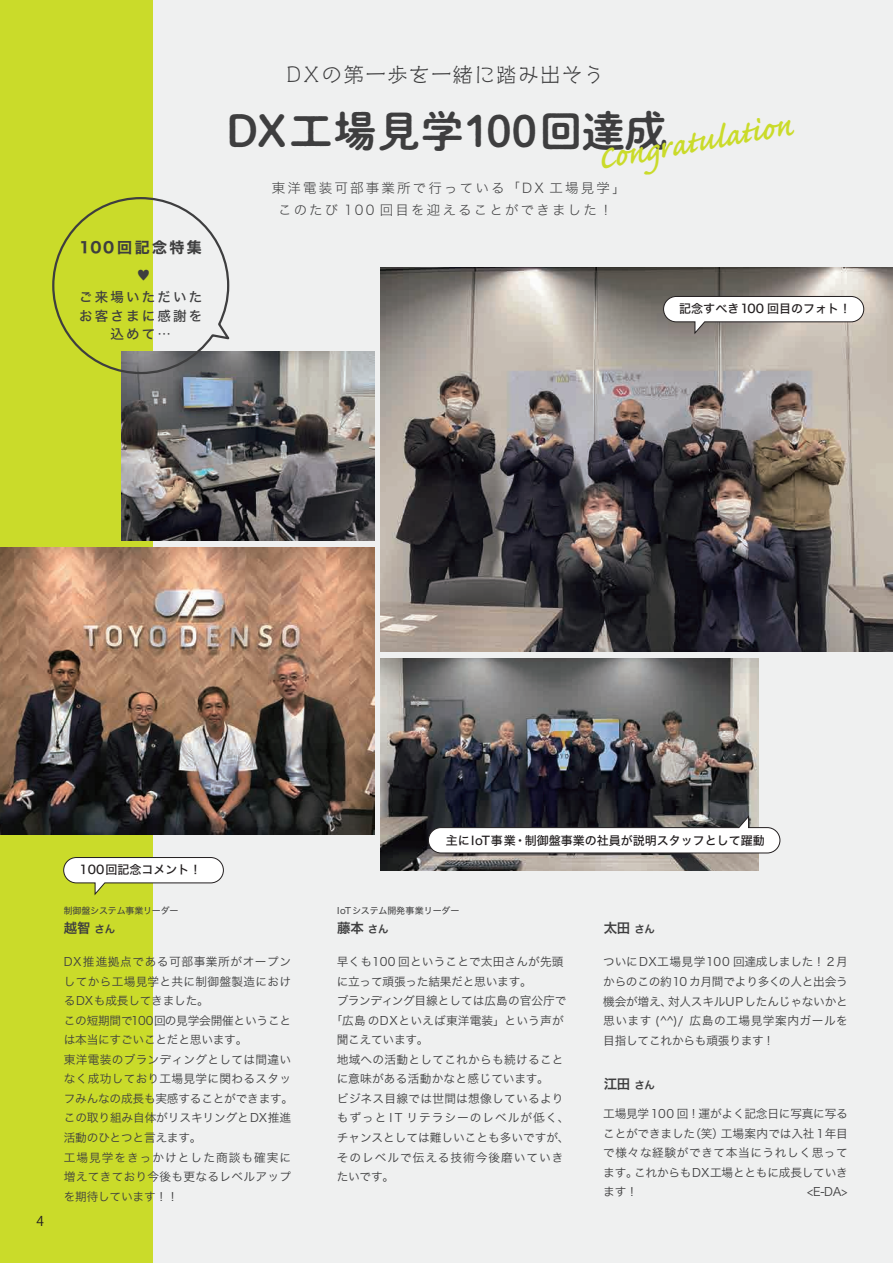
<style>
.page{position:relative;width:893px;height:1263px;background:#fff}
.page>*{position:absolute;margin:0;border:0;box-sizing:border-box;transform-origin:0 0}
.t1{font:42.45px "P Shuei NM Go Std N B";letter-spacing:.02em;color:#3e3e3f}
.t2{font:600 40.5px "Caflisch Script Pro";color:#cadb2a}
.t3{font:300 19.5px "Cinema Letter Std";letter-spacing:.12em;color:#3e3e3f}
.t4{font:15px "Hira Kaku Std W7";letter-spacing:.16em;color:#3e3e3f}
.t5{font:13.5px/21.6px "Hira Kaku Std W2";letter-spacing:.16em;color:#3e3e3f;text-align:center}
.t6{font:13.5px/18.6px "Hira Kaku Std W5";letter-spacing:.16em;color:#3e3e3f;text-align:center}
.t7{font:13.5px "Hira Kaku Std N W6";letter-spacing:-.02em;color:#3e3e3f}
.t8{font:13.5px "Koz Go Pr 6 N";color:#3e3e3f}
.t9{font:13.5px "Koz Go Pro";color:#231f20}
.t10{font:12px "Hira Kaku Std W5";color:#231f20}
.t11{font:11.7px/19.5px "Hira Kaku Std N W3";letter-spacing:.015em;color:#3e3e3f}
.t12{font:11.7px/19.5px "Hira Kaku Std N W3";letter-spacing:-.02em;color:#3e3e3f;text-align:right}
.t13{font:11.7px "Hira Kaku Std N W3";letter-spacing:.08em;color:#3e3e3f}
.t14{font:11.7px "Hira Kaku Std N W3";letter-spacing:-.005em;color:#3e3e3f}
.t15{font:9px "Hira Kaku Std N W4";letter-spacing:-.02em;color:#3e3e3f}
.s1{font-family:"Koz Go Pr 6 N"}
.s2{font-size:10.5px}
</style>
<div class="page">
<div style="left:0;top:0;width:892px;height:1263px;background:#eff0f0"></div>
<div style="left:0;top:0;width:152px;height:1263px;background:#cadb2a"></div>
<img style="left:381px;top:267px;width:512px;height:384px">
<img style="left:0;top:547px;width:374px;height:288px">
<img style="left:122px;top:351px;width:252px;height:190px">
<div style="left:664px;top:296px;width:200px;height:26px;background:#fff;border-radius:13px"></div>
<div style="left:663px;top:296px;width:201px;height:26px;border:1px solid #231f20;border-radius:13px"></div>
<div style="left:64px;top:857px;width:159px;height:26px;background:#fff;border-radius:13px"></div>
<div style="left:63px;top:857px;width:161px;height:26px;border:1px solid #231f20;border-radius:13px"></div>
<svg style="left:892px;top:1235px;width:1px;height:28px"></svg>
<svg style="left:52px;top:196px;width:181px;height:179px"></svg>
<img style="left:381px;top:658px;width:377px;height:212px">
<div style="left:428px;top:828px;width:352px;height:25px;background:#fff;border-radius:13px"></div>
<div style="left:428px;top:827px;width:352px;height:26px;border:1px solid #231f20;border-radius:13px"></div>
<svg style="left:892px;top:0;width:1px;height:37px"></svg>
<p class="t4" style="left:79px;top:236px;width:124px">100回記念特集</p>
<p class="t6" style="left:79px;top:288px;width:125px">ご来場いただいたお客さまに感謝を込めて<span class="s1">…</span></p>
<p class="t8" style="left:137px;top:267px;width:15px">♥</p>
<h3 class="t3" style="left:287px;top:60px;width:318px">DXの第一歩を一緒に踏み出そう</h3>
<h1 class="t1" style="left:226px;top:99px;width:442px">DX工場見学100回達成</h1>
<h2 class="t2" style="left:594px;top:138px;width:199px;rotate:-10deg">Congratulation</h2>
<p class="t5" style="left:272px;top:177px;width:355px">東洋電装可部事業所で行っている「DX 工場見学」このたび 100 回目を迎えることができました！</p>
<p class="t10" style="left:679px;top:299px;width:173px">記念すべき100 回目のフォト！</p>
<p class="t9" style="left:37px;top:1213px;width:9px">4</p>
<p class="t10" style="left:79px;top:860px;width:124px">100回記念コメント！</p>
<p class="t15" style="left:64px;top:903px;width:116px">制御盤システム事業リーダー</p>
<p class="t7" style="left:64px;top:917px;width:53px">越智 <span class="s2">さん</span></p>
<p class="t11" style="left:64px;top:952px;width:231px">DX推進拠点である可部事業所がオープンしてから工場見学と共に制御盤製造におけるDXも成長してきました。<br>この短期間で100回の見学会開催ということは本当にすごいことだと思います。<br>東洋電装のブランディングとしては間違いなく成功しており工場見学に関わるスタッフみんなの成長も実感することができます。この取り組み自体がリスキリングとDX推進活動のひとつと言えます。<br>工場見学をきっかけとした商談も確実に増えてきており今後も更なるレベルアップを期待しています！！</p>
<p class="t10" style="left:446px;top:831px;width:320px">主にIoT事業・制御盤事業の社員が説明スタッフとして躍動</p>
<p class="t15" style="left:337px;top:903px;width:124px">IoTシステム開発事業リーダー</p>
<p class="t7" style="left:337px;top:917px;width:53px">藤本 <span class="s2">さん</span></p>
<p class="t7" style="left:604px;top:917px;width:53px">太田 <span class="s2">さん</span></p>
<p class="t11" style="left:337px;top:952px;width:228px">早くも100 回ということで太田さんが先頭</p>
<p class="t12" style="left:337px;top:972px;width:197px">に立って頑張った結果だと思います。</p>
<p class="t11" style="left:337px;top:991px;width:231px">ブランディング目線としては広島の官公庁で</p>
<p class="t11" style="left:331px;top:1011px;width:234px">「広島のDXといえば東洋電装」という声が</p>
<p class="t12" style="left:337px;top:1030px;width:93px">聞こえています。</p>
<p class="t11" style="left:337px;top:1050px;width:228px">地域への活動としてこれからも続けること</p>
<p class="t11" style="left:337px;top:1069px;width:214px">に意味がある活動かなと感じています。</p>
<p class="t11" style="left:337px;top:1089px;width:228px">ビジネス目線では世間は想像しているより</p>
<p class="t13" style="left:337px;top:1109px;width:234px">もずっと I T リテラシーのレベルが低く、</p>
<p class="t14" style="left:337px;top:1129px;width:234px">チャンスとしては難しいことも多いですが、</p>
<p class="t13" style="left:337px;top:1148px;width:228px">そのレベルで伝える技術今後磨いていき</p>
<p class="t11" style="left:337px;top:1167px;width:59px">たいです。</p>
<p class="t11" style="left:603px;top:952px;width:246px;text-align:justify">ついにDX工場見学100 回達成しました！２月からのこの約10 カ月間でより多くの人と出会う機会が増え、対人スキルUPしたんじゃないかと思います (^^)/ 広島の工場見学案内ガールを目指してこれからも頑張ります !</p>
<p class="t7" style="left:604px;top:1073px;width:53px">江田 <span class="s2">さん</span></p>
<p class="t12" style="left:603px;top:1104px;width:246px">工場見学100 回 ! 運がよく記念日に写真に写ることができました（笑）工場案内では入社 1年目で様々な経験ができて本当にうれしく思ってます。これからもDX工場とともに成長していき&lt;E-DA&gt;</p>
</div>
